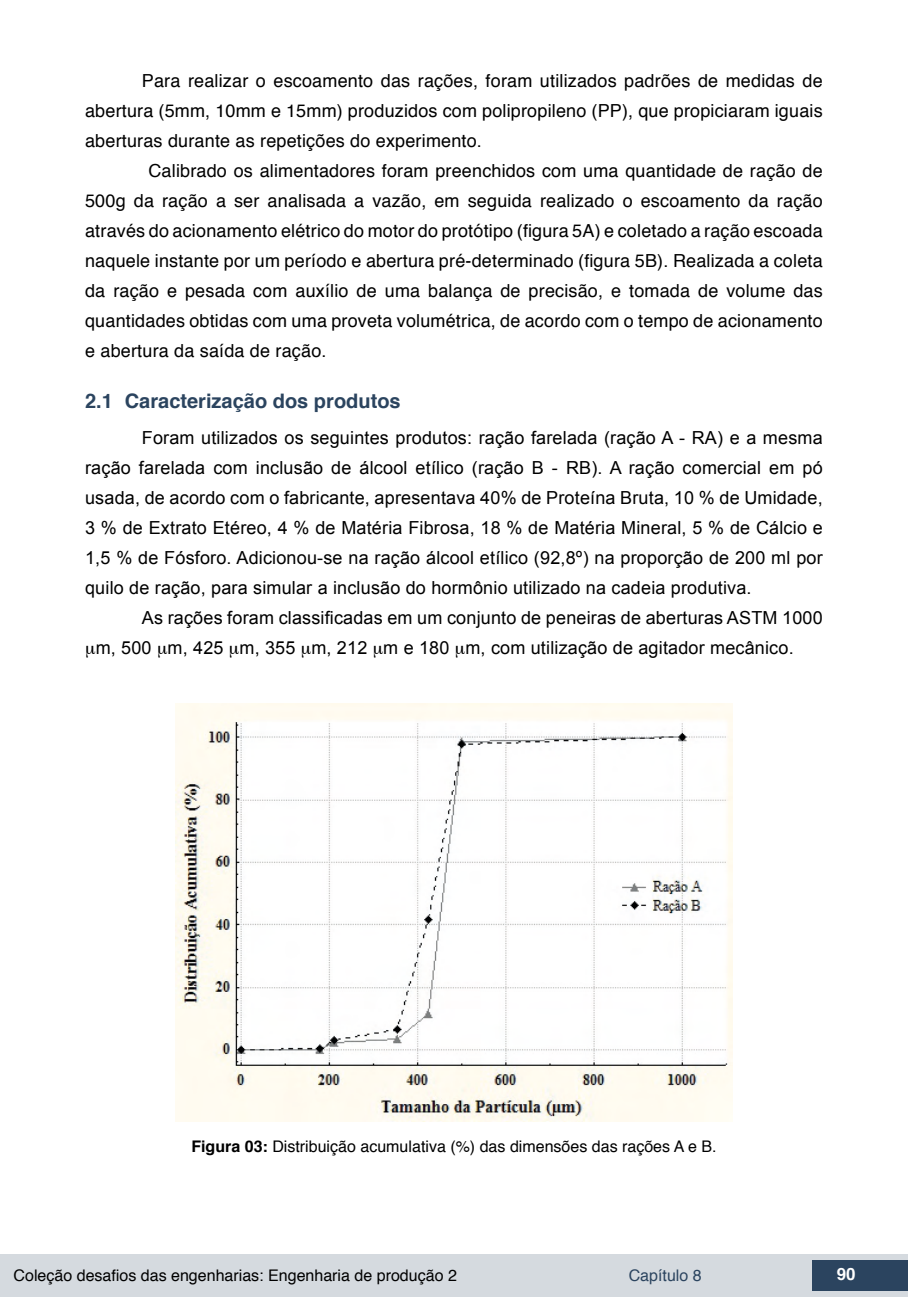
<style>
.page{position:relative;width:908px;height:1304px;background:#fff}
.page>*{position:absolute;margin:0;border:0;box-sizing:border-box;transform-origin:0 0}
.t1{font:700 20px "Helvetica";color:#2b445f}
.t2{font:18px/30px "Helvetica";letter-spacing:.01em;color:#000;text-align:justify}
.t3{font:18px/30px "Arial";letter-spacing:.01em;color:#000;text-align:justify}
.t4{font:700 16.8px "Helvetica";color:#fff}
.t5{font:16px "Helvetica";color:#000}
.t6{font:16px "Helvetica";color:#2b445f}
.s1{font-weight:700}
</style>
<div class="page">
<div style="left:0;top:1254px;width:906px;height:43px;background:#d5dadf"></div>
<div style="left:812px;top:1261px;width:95px;height:30px;background:#2b445f"></div>
<img style="left:175px;top:704px;width:557px;height:417px">
<p class="t2" style="left:85px;top:66px;width:738px;text-indent:57px">Para realizar o escoamento das rações, foram utilizados padrões de medidas de abertura (5mm, 10mm e 15mm) produzidos com polipropileno (PP), que propiciaram iguais aberturas durante as repetições do experimento.</p>
<p class="t2" style="left:85px;top:156px;width:738px;text-indent:63px">Calibrado os alimentadores foram preenchidos com uma quantidade de ração de 500g da ração a ser analisada a vazão, em seguida realizado o escoamento da ração através do acionamento elétrico do motor do protótipo (figura 5A) e coletado a ração escoada naquele instante por um período e abertura pré-determinado (figura 5B). Realizada a coleta da ração e pesada com auxílio de uma balança de precisão, e tomada de volume das quantidades obtidas com uma proveta volumétrica, de acordo com o tempo de acionamento e abertura da saída de ração.</p>
<p class="t1" style="left:85px;top:385px;width:317px">2.1 Caracterização dos produtos</p>
<p class="t3" style="left:85px;top:423px;width:738px;text-indent:57px">Foram utilizados os seguintes produtos: ração farelada (ração A - RA) e a mesma ração farelada com inclusão de álcool etílico (ração B - RB). A ração comercial em pó usada, de acordo com o fabricante, apresentava 40% de Proteína Bruta, 10 % de Umidade, 3 % de Extrato Etéreo, 4 % de Matéria Fibrosa, 18 % de Matéria Mineral, 5 % de Cálcio e 1,5 % de Fósforo. Adicionou-se na ração álcool etílico (92,8º) na proporção de 200 ml por quilo de ração, para simular a inclusão do hormônio utilizado na cadeia produtiva.</p>
<p class="t3" style="left:96px;top:603px;width:728px;text-indent:46px">As rações foram classificadas em um conjunto de peneiras de aberturas ASTM 1000 m, 500 m, 425 m, 355 m, 212 m e 180 m, com utilização de agitador mecânico.</p>
<p class="t5" style="left:191px;top:1134px;width:526px"><span class="s1">Figura 03:</span> Distribuição acumulativa (%) das dimensões das rações A e B.</p>
<p class="t5" style="left:14px;top:1263px;width:444px">Coleção desafios das engenharias: Engenharia de produção 2</p>
<p class="t6" style="left:628px;top:1263px;width:74px">Capítulo 8</p>
<p class="t4" style="left:836px;top:1261px;width:20px">90</p>
</div>
